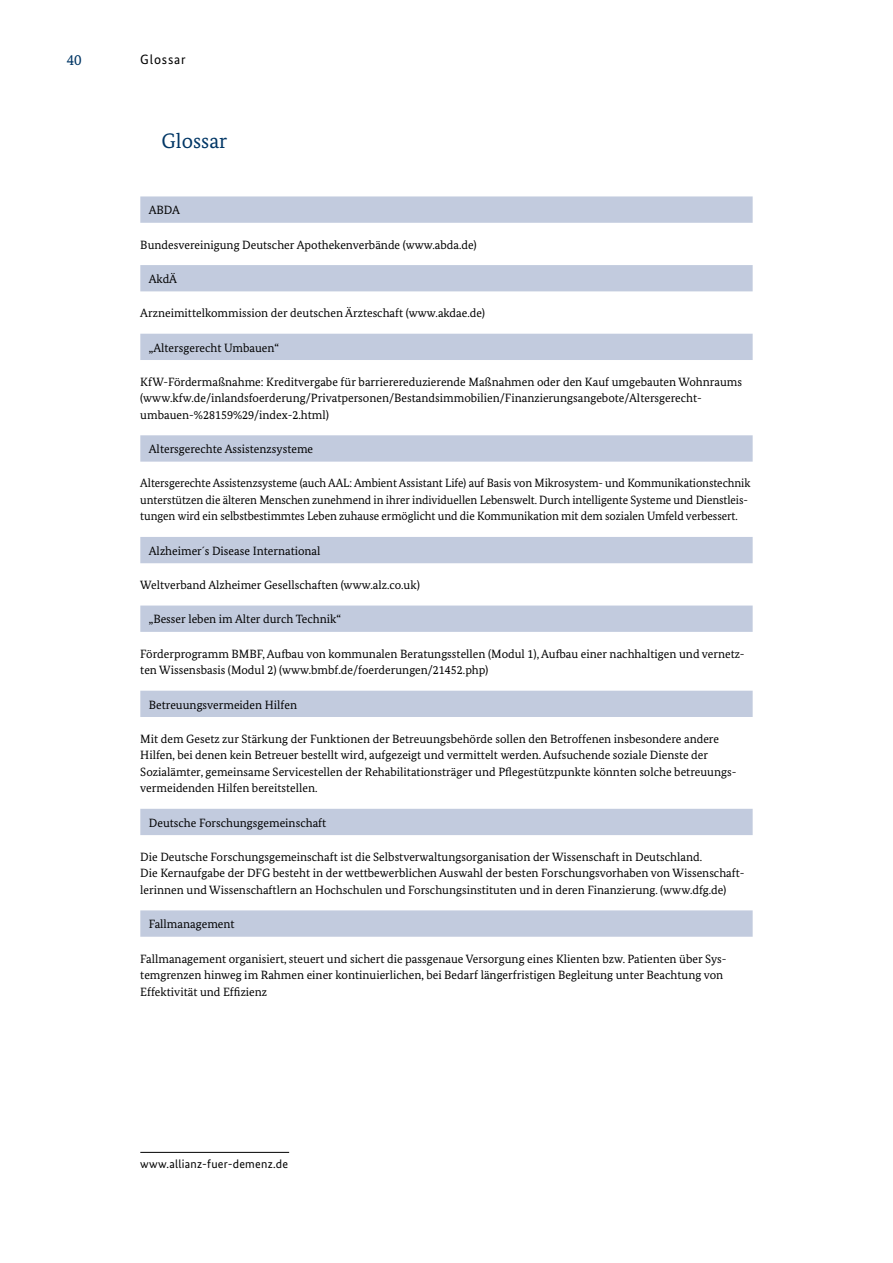
<style>
.page{position:relative;width:893px;height:1263px;background:#fff}
.page>*{position:absolute;margin:0;border:0;box-sizing:border-box;transform-origin:0 0}
.t1{font:21px "Bundes Serif";color:#003665}
.t2{font:15px "Bundes Serif";color:#003665}
.t3{font:13.5px "Bundes Sans";letter-spacing:.06em;color:#000}
.t4{font:12px/16.5px "Bundes Serif";color:#000}
.t5{font:12px "Bundes Sans";letter-spacing:.02em;color:#000}
</style>
<div class="page">
<svg style="left:140px;top:196px;width:613px;height:741px"></svg>
<hr style="left:140px;top:1152px;width:149px;height:1px;background:#000">
<p class="t2" style="left:67px;top:50px;width:16px">40</p>
<p class="t3" style="left:140px;top:51px;width:47px">Glossar</p>
<h1 class="t1" style="left:162px;top:128px;width:67px">Glossar</h1>
<p class="t4" style="left:149px;top:202px;width:33px">ABDA</p>
<p class="t4" style="left:140px;top:236px;width:338px">Bundesvereinigung Deutscher Apothekenverbände (www.abda.de)</p>
<p class="t4" style="left:149px;top:270px;width:30px">AkdÄ</p>
<p class="t4" style="left:140px;top:305px;width:346px">Arzneimittelkommission der deutschen Ärzteschaft (www.akdae.de)</p>
<p class="t4" style="left:149px;top:339px;width:132px">„Altersgerecht Umbauen“</p>
<p class="t4" style="left:140px;top:373px;width:603px">KfW-Fördermaßnahme: Kreditvergabe für barrierereduzierende Maßnahmen oder den Kauf umgebauten Wohnraums (www.kfw.de/inlandsfoerderung/Privatpersonen/Bestandsimmobilien/Finanzierungsangebote/Altersgerecht&shy;umbauen-%28159%29/index-2.html)</p>
<p class="t4" style="left:149px;top:441px;width:166px">Altersgerechte Assistenzsysteme</p>
<p class="t4" style="left:140px;top:475px;width:612px">Altersgerechte Assistenzsysteme (auch AAL: Ambient Assistant Life) auf Basis von Mikrosystem- und Kommunikationstechnik unterstützen die älteren Menschen zunehmend in ihrer individuellen Lebenswelt. Durch intelligente Systeme und Dienstleis&shy;tungen wird ein selbstbestimmtes Leben zuhause ermöglicht und die Kommunikation mit dem sozialen Umfeld verbessert.</p>
<p class="t4" style="left:149px;top:542px;width:173px">Alzheimer´s Disease International</p>
<p class="t4" style="left:140px;top:576px;width:281px">Weltverband Alzheimer Gesellschaften (www.alz.co.uk)</p>
<p class="t4" style="left:149px;top:611px;width:194px">„Besser leben im Alter durch Technik“</p>
<p class="t4" style="left:140px;top:645px;width:606px">Förderprogramm BMBF, Aufbau von kommunalen Beratungsstellen (Modul 1), Aufbau einer nachhaltigen und vernetz&shy;ten Wissensbasis (Modul 2) (www.bmbf.de/foerderungen/21452.php)</p>
<p class="t4" style="left:149px;top:696px;width:150px">Betreuungsvermeiden Hilfen</p>
<p class="t4" style="left:140px;top:730px;width:596px">Mit dem Gesetz zur Stärkung der Funktionen der Betreuungsbehörde sollen den Betroffenen insbesondere andere Hilfen, bei denen kein Betreuer bestellt wird, aufgezeigt und vermittelt werden. Aufsuchende soziale Dienste der Sozialämter, gemeinsame Servicestellen der Rehabilitationsträger und Pflegestützpunkte könnten solche betreuungs&shy;vermeidenden Hilfen bereitstellen.</p>
<p class="t4" style="left:149px;top:814px;width:179px">Deutsche Forschungsgemeinschaft</p>
<p class="t4" style="left:140px;top:848px;width:606px">Die Deutsche Forschungsgemeinschaft ist die Selbstverwaltungsorganisation der Wissenschaft in Deutschland.<br>Die Kernaufgabe der DFG besteht in der wettbewerblichen Auswahl der besten Forschungsvorhaben von Wissenschaft&shy;lerinnen und Wissenschaftlern an Hochschulen und Forschungsinstituten und in deren Finanzierung. (www.dfg.de)</p>
<p class="t4" style="left:149px;top:916px;width:87px">Fallmanagement</p>
<p class="t4" style="left:140px;top:950px;width:588px">Fallmanagement organisiert, steuert und sichert die passgenaue Versorgung eines Klienten bzw. Patienten über Sys&shy;temgrenzen hinweg im Rahmen einer kontinuierlichen, bei Bedarf längerfristigen Begleitung unter Beachtung von<br>Effektivität und Effizienz</p>
<p class="t5" style="left:140px;top:1157px;width:149px">www.allianz-fuer-demenz.de</p>
</div>
